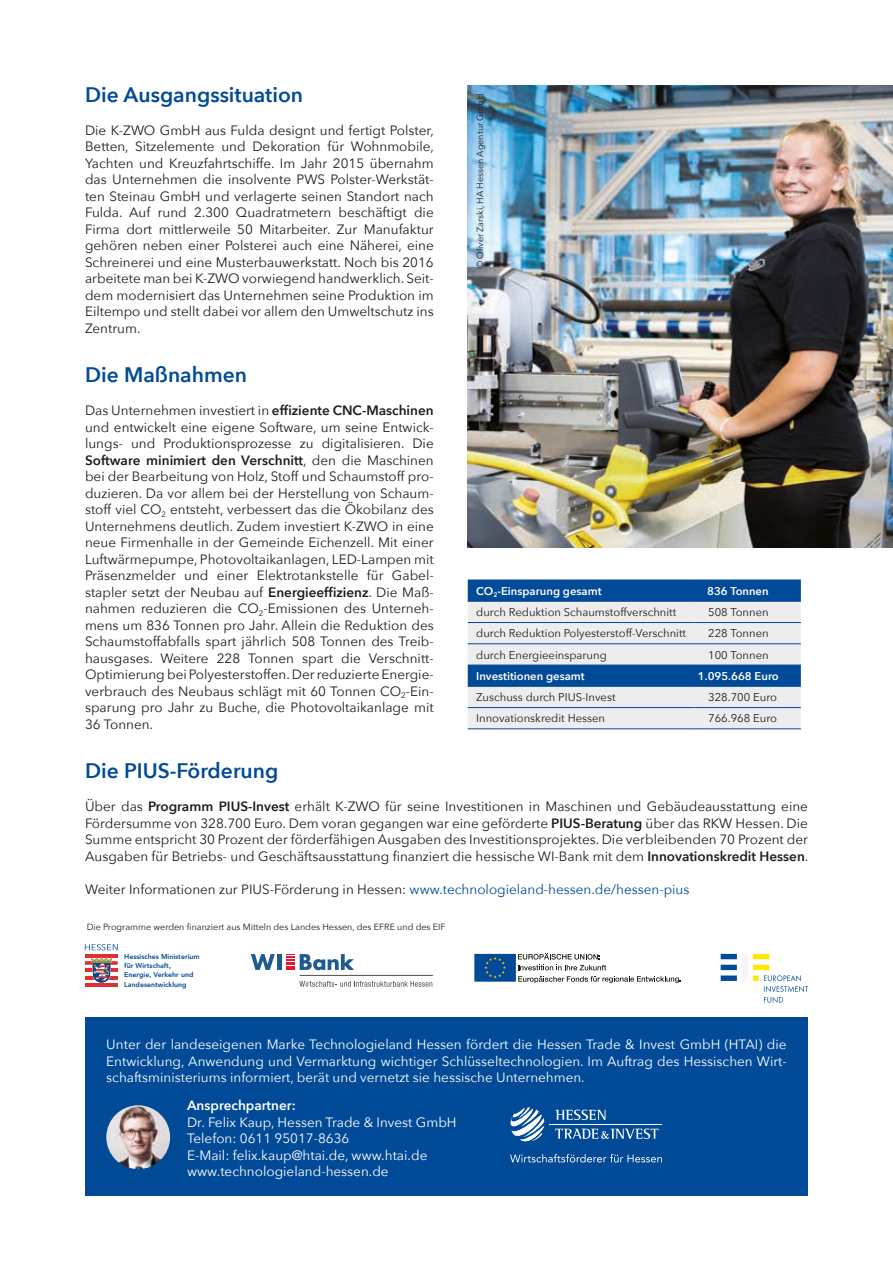
<style>
.page{position:relative;width:893px;height:1263px;background:#fff}
.page>*{position:absolute;margin:0;border:0;box-sizing:border-box;transform-origin:0 0}
.t1{font:600 21px "Avenir Next";color:#004a97}
.t2{font:13.5px/16.5px "Avenir Next";color:#1d1d1b;text-align:justify}
.t3{font:13.5px/16.5px "Avenir Next";color:#fff;text-align:justify}
.t4{font:600 13.5px "Avenir Next";color:#fff}
.t5{font:11.25px "Avenir Next";color:#1d1d1b}
.t6{font:600 11.25px "Avenir Next";color:#fff}
.t7{font:9px "Avenir Next";color:#1d1d1b}
.t8{font:800 7.05px/9.3px "Avenir";color:#004996}
.s1{font-weight:600}
.s2{color:#004a97}
</style>
<div class="page">
<svg style="left:474px;top:953px;width:207px;height:30px"></svg>
<div style="left:742px;top:954px;width:6px;height:27px;background:#f6f6f6"></div>
<svg style="left:721px;top:954px;width:16px;height:27px"></svg>
<svg style="left:753px;top:954px;width:55px;height:49px"></svg>
<svg style="left:251px;top:954px;width:24px;height:16px"></svg>
<hr style="left:277px;top:954px;width:4px;height:16px;background:#1e5b90">
<hr style="left:300px;top:975px;width:133px;height:1px;background:#4e4e4d">
<svg style="left:286px;top:954px;width:68px;height:16px"></svg>
<svg style="left:299px;top:981px;width:133px;height:6px"></svg>
<hr style="left:85px;top:983px;width:33px;height:4px;background:#dc3035">
<hr style="left:85px;top:976px;width:33px;height:3px;background:#dc3035">
<hr style="left:85px;top:968px;width:33px;height:4px;background:#dc3035">
<svg style="left:85px;top:961px;width:33px;height:4px"></svg>
<hr style="left:85px;top:954px;width:33px;height:3px;background:#dc3035">
<svg style="left:91px;top:957px;width:21px;height:26px"></svg>
<svg style="left:85px;top:944px;width:33px;height:6px"></svg>
<img style="left:468px;top:85px;width:425px;height:462px">
<div style="left:85px;top:1017px;width:723px;height:179px;background:#004a97"></div>
<img style="left:106px;top:1105px;width:64px;height:64px;border-radius:32px">
<hr style="left:549px;top:1124px;width:113px;height:1px;background:#fff">
<svg style="left:555px;top:1109px;width:50px;height:11px"></svg>
<svg style="left:555px;top:1128px;width:103px;height:11px"></svg>
<svg style="left:511px;top:1107px;width:33px;height:34px"></svg>
<svg style="left:510px;top:1154px;width:152px;height:8px"></svg>
<svg style="left:468px;top:581px;width:333px;height:148px;background:#a7bdd3"></svg>
<hr style="left:468px;top:601px;width:226px;height:1px;background:#004a97">
<hr style="left:694px;top:601px;width:107px;height:1px;background:#004a97">
<hr style="left:468px;top:622px;width:226px;height:1px;background:#004a97">
<hr style="left:694px;top:622px;width:107px;height:1px;background:#004a97">
<hr style="left:468px;top:643px;width:226px;height:1px;background:#004a97">
<hr style="left:694px;top:643px;width:107px;height:1px;background:#004a97">
<hr style="left:468px;top:665px;width:226px;height:1px;background:#004a97">
<hr style="left:694px;top:665px;width:107px;height:1px;background:#004a97">
<hr style="left:468px;top:686px;width:226px;height:1px;background:#004a97">
<hr style="left:694px;top:686px;width:107px;height:1px;background:#004a97">
<hr style="left:468px;top:707px;width:226px;height:1px;background:#004a97">
<hr style="left:694px;top:707px;width:107px;height:1px;background:#004a97">
<hr style="left:468px;top:580px;width:226px;height:1px;background:#004a97">
<hr style="left:694px;top:580px;width:107px;height:1px;background:#004a97">
<hr style="left:468px;top:729px;width:226px;height:1px;background:#004a97">
<hr style="left:694px;top:729px;width:107px;height:1px;background:#004a97">
<h1 class="t1" style="left:85px;top:76px;width:220px">Die Ausgangssituation</h1>
<p class="t2" style="left:85px;top:121px;width:351px">Die K-ZWO GmbH aus Fulda designt und fertigt Polster, Betten, Sitzelemente und Dekoration für Wohnmobile, Yachten und Kreuzfahrtschiffe. Im Jahr 2015 übernahm das Unternehmen die insolvente PWS Polster-Werkstät&shy;ten Steinau GmbH und verlagerte seinen Standort nach Fulda. Auf rund 2.300 Quadratmetern beschäftigt die Firma dort mittlerweile 50 Mitarbeiter. Zur Manufaktur gehören neben einer Polsterei auch eine Näherei, eine Schreinerei und eine Musterbauwerkstatt. Noch bis 2016 arbeitete man bei K-ZWO vorwiegend handwerklich. Seit&shy;dem modernisiert das Unternehmen seine Produktion im Eiltempo und stellt dabei vor allem den Umweltschutz ins Zentrum.</p>
<h1 class="t1" style="left:85px;top:357px;width:164px">Die Maßnahmen</h1>
<p class="t2" style="left:85px;top:402px;width:350px">Das Unternehmen investiert in <span class="s1">effiziente CNC-Maschinen </span>und entwickelt eine eigene Software, um seine Entwick&shy;lungs- und Produktionsprozesse zu digitalisieren. Die <span class="s1">Software minimiert den Verschnitt</span>, den die Maschinen bei der Bearbeitung von Holz, Stoff und Schaumstoff pro&shy;duzieren. Da vor allem bei der Herstellung von Schaum&shy;stoff viel CO<sub>2</sub> entsteht, verbessert das die Ökobilanz des Unternehmens deutlich. Zudem investiert K-ZWO in eine neue Firmenhalle in der Gemeinde Eichenzell. Mit einer Luftwärmepumpe, Photovoltaikanlagen, LED-Lampen mit Präsenzmelder und einer Elektrotankstelle für Gabel&shy;stapler setzt der Neubau auf <span class="s1">Energieeffizienz</span>. Die Maß&shy;nahmen reduzieren die CO<sub>2</sub>-Emissionen des Unterneh&shy;mens um 836 Tonnen pro Jahr. Allein die Reduktion des Schaumstoffabfalls spart jährlich 508 Tonnen des Treib&shy;hausgases. Weitere 228 Tonnen spart die Verschnitt-Optimierung bei Polyesterstoffen. Der reduzierte Energie&shy;verbrauch des Neubaus schlägt mit 60 Tonnen CO<sub>2</sub>-Ein&shy;sparung pro Jahr zu Buche, die Photovoltaikanlage mit 36 Tonnen.</p>
<p class="t7" style="left:472px;top:268px;width:176px;rotate:-90deg">© Oliver Zarski, HA Hessen Agentur GmbH</p>
<p class="t6" style="left:476px;top:581px;width:127px">CO<sub>2</sub>-Einsparung gesamt</p>
<p class="t6" style="left:707px;top:581px;width:63px">836 Tonnen</p>
<p class="t5" style="left:476px;top:603px;width:202px">durch Reduktion Schaumstoffverschnitt</p>
<p class="t5" style="left:708px;top:603px;width:62px">508 Tonnen</p>
<p class="t5" style="left:476px;top:624px;width:211px">durch Reduktion Polyesterstoff-Verschnitt</p>
<p class="t5" style="left:708px;top:624px;width:62px">228 Tonnen</p>
<p class="t5" style="left:476px;top:645px;width:132px">durch Energieeinsparung</p>
<p class="t5" style="left:708px;top:645px;width:62px">100 Tonnen</p>
<p class="t6" style="left:476px;top:666px;width:110px">Investitionen gesamt</p>
<p class="t6" style="left:698px;top:666px;width:82px">1.095.668 Euro</p>
<p class="t5" style="left:476px;top:688px;width:141px">Zuschuss durch PIUS-Invest</p>
<p class="t5" style="left:708px;top:688px;width:70px">328.700 Euro</p>
<p class="t5" style="left:476px;top:709px;width:130px">Innovationskredit Hessen</p>
<p class="t5" style="left:708px;top:709px;width:70px">766.968 Euro</p>
<h1 class="t1" style="left:85px;top:753px;width:195px">Die PIUS-Förderung</h1>
<p class="t2" style="left:85px;top:798px;width:725px">Über das <span class="s1">Programm PIUS-Invest</span> erhält K-ZWO für seine Investitionen in Maschinen und Gebäudeausstattung eine Fördersumme von 328.700 Euro. Dem voran gegangen war eine geförderte <span class="s1">PIUS-Beratung</span> über das RKW Hessen. Die Summe entspricht 30 Prozent der förderfähigen Ausgaben des Investitionsprojektes. Die verbleibenden 70 Prozent der Ausgaben für Betriebs- und Geschäftsausstattung finanziert die hessische WI-Bank mit dem <span class="s1">Innovationskredit Hessen</span>.</p>
<p class="t2" style="left:85px;top:880px;width:606px">Weiter Informationen zur PIUS-Förderung in Hessen: <span class="s2">www.technologieland-hessen.de/hessen-pius</span></p>
<p class="t7" style="left:87px;top:920px;width:360px">Die Programme werden finanziert aus Mitteln des Landes Hessen, des EFRE und des EIF</p>
<p class="t8" style="left:124px;top:952px;width:77px">Hessisches Ministerium für Wirtschaft,<br>Energie, Verkehr und<br>Landesentwicklung</p>
<p class="t3" style="left:106px;top:1036px;width:682px">Unter der landeseigenen Marke Technologieland Hessen fördert die Hessen Trade &amp; Invest GmbH (HTAI) die Entwicklung, Anwendung und Vermarktung wichtiger Schlüsseltechnologien. Im Auftrag des Hessischen Wirt&shy;schaftsministeriums informiert, berät und vernetzt sie hessische Unternehmen.</p>
<p class="t4" style="left:187px;top:1094px;width:110px">Ansprechpartner:</p>
<p class="t3" style="left:187px;top:1113px;width:271px;text-align:left">Dr. Felix Kaup, Hessen Trade &amp; Invest GmbH Telefon: 0611 95017-8636<br>E-Mail: felix.kaup@htai.de, www.htai.de www.technologieland-hessen.de</p>
</div>
